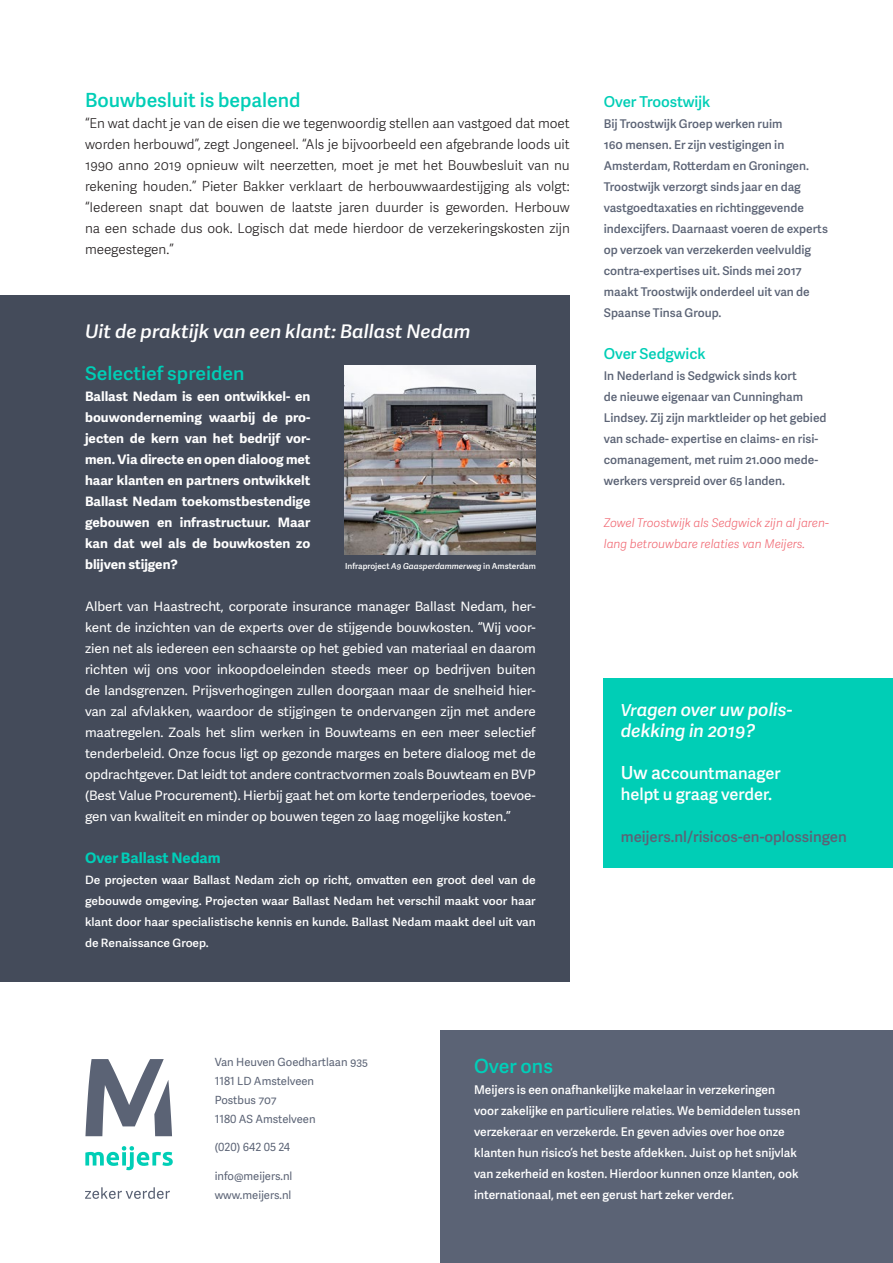
<style>
.page{position:relative;width:893px;height:1263px;background:#fff}
.page>*{position:absolute;margin:0;border:0;box-sizing:border-box;transform-origin:0 0}
.tk{font:600 19.5px "Adelle Sans";color:#00ceb6}
.tk-2{font:600 19.5px "Adelle Sans";color:#00cfb9}
.t1{font:italic 600 18.75px "Adelle Sans";color:#fff;scale:1.04 1}
.tk-3{font:600 18.75px "Adelle Sans";color:#00ceb6;scale:1.04 1}
.quote{font:italic 600 18px/21px "Adelle Sans";color:#fff}
.quote-2{font:600 16.5px/21px "Adelle Sans";color:#fff}
.quote-3{font:600 15px "Adelle Sans";color:#5b6375}
.kader_kopje{font:600 15px "Adelle Sans";color:#00ceb6}
.kader_kopje_diap{font:700 14.4px "Adelle Sans";color:#00cfb9;scale:1.04 1}
.t2{font:300 13.5px/21px "Adelle Sans";color:#231f20;text-align:justify}
.t3{font:13.05px/21px "Adelle Sans";letter-spacing:-.005em;color:#fff;text-align:justify;scale:1.04 1}
.t4{font:700 13.05px/21px "Adelle Sans";color:#fff;text-align:justify;scale:1.04 1}
.kader{font:600 12px/21px "Adelle Sans";color:#5b6375}
.kader_diap{font:600 12px/21px "Adelle Sans";color:#fff}
.Alineastijl_1{font:italic 300 12px/21px "Adelle Sans";color:#f16b75}
.kader_diap-2{font:600 11.55px/21px "Adelle Sans";color:#fff;text-align:justify;scale:1.04 1}
.n_a_w{font:11.25px "Adelle Sans";color:#5b6375}
.functie_foto{font:600 8.25px "Adelle Sans";color:#fff}
.s1{font-style:italic}
.s2{font-size:16.5px}
.s3{font-size:18px}
</style>
<div class="page">
<div style="left:0;top:296px;width:570px;height:686px;background:#444b5a"></div>
<img style="left:344px;top:366px;width:192px;height:189px">
<svg style="left:85px;top:1059px;width:87px;height:77px"></svg>
<svg style="left:85px;top:1146px;width:88px;height:24px"></svg>
<svg style="left:85px;top:1187px;width:85px;height:12px"></svg>
<div style="left:604px;top:678px;width:289px;height:189px;background:#00ceb6"></div>
<div style="left:440px;top:1031px;width:453px;height:232px;background:#5b6375"></div>
<p class="tk" style="left:85px;top:85px;width:217px">Bouwbesluit is bepalend</p>
<p class="t2" style="left:85px;top:112px;width:486px">“En wat dacht je van de eisen die we tegenwoordig stellen aan vastgoed dat moet worden herbouwd”, zegt Jongeneel. “Als je bijvoorbeeld een afgebrande loods uit 1990 anno 2019 opnieuw wilt neerzetten, moet je met het Bouwbesluit van nu rekening houden.” Pieter Bakker verklaart de herbouwwaardestijging als volgt: “Iedereen snapt dat bouwen de laatste jaren duurder is geworden. Herbouw na een schade dus ook. Logisch dat mede hierdoor de verzekeringskosten zijn meegestegen.”</p>
<p class="t1" style="left:85px;top:317px;width:372px">Uit de praktijk van een klant: Ballast Nedam</p>
<p class="tk-3" style="left:85px;top:359px;width:155px">Selectief spreiden</p>
<p class="t4" style="left:85px;top:385px;width:218px">Ballast Nedam is een ontwikkel- en bouwonderneming waarbij de pro&shy;jecten de kern van het bedrijf vor&shy;men. Via directe en open dialoog met haar klanten en partners ontwikkelt Ballast Nedam toekomstbestendige gebouwen en infrastructuur. Maar kan dat wel als de bouwkosten zo blijven stijgen?</p>
<p class="t3" style="left:85px;top:595px;width:435px">Albert van Haastrecht, corporate insurance manager Ballast Nedam, her&shy;kent de inzichten van de experts over de stijgende bouwkosten. “Wij voor&shy;zien net als iedereen een schaarste op het gebied van materiaal en daarom richten wij ons voor inkoopdoeleinden steeds meer op bedrijven buiten de landsgrenzen. Prijsverhogingen zullen doorgaan maar de snelheid hier&shy;van zal afvlakken, waardoor de stijgingen te ondervangen zijn met andere maatregelen. Zoals het slim werken in Bouwteams en een meer selectief tenderbeleid. Onze focus ligt op gezonde marges en betere dialoog met de opdrachtgever. Dat leidt tot andere contractvormen zoals Bouwteam en BVP (Best Value Procurement). Hierbij gaat het om korte tenderperiodes, toevoe&shy;gen van kwaliteit en minder op bouwen tegen zo laag mogelijke kosten.”</p>
<p class="kader_kopje_diap" style="left:85px;top:847px;width:132px">Over Ballast Nedam</p>
<p class="kader_diap-2" style="left:85px;top:868px;width:435px">De projecten waar Ballast Nedam zich op richt, omvatten een groot deel van de gebouwde omgeving. Projecten waar Ballast Nedam het verschil maakt voor haar klant door haar specialistische kennis en kunde. Ballast Nedam maakt deel uit van de Renaissance Groep.</p>
<p class="functie_foto" style="left:345px;top:560px;width:192px">Infraproject <span class="s1">A9 Gaasperdammerweg</span> in Amsterdam</p>
<p class="kader_kopje" style="left:604px;top:90px;width:108px">Over Troostwijk</p>
<p class="kader" style="left:604px;top:112px;width:226px">Bij Troostwijk Groep werken ruim<br>160 mensen. Er zijn vestigingen in Amsterdam, Rotterdam en Groningen.<br>Troostwijk verzorgt sinds jaar en dag vastgoedtaxaties en richtinggevende indexcijfers. Daarnaast voeren de experts op verzoek van verzekerden veelvuldig contra-expertises uit. Sinds mei 2017 maakt Troostwijk onderdeel uit van de Spaanse Tinsa Group.</p>
<p class="kader_kopje" style="left:604px;top:342px;width:103px">Over Sedgwick</p>
<p class="kader" style="left:604px;top:364px;width:224px">In Nederland is Sedgwick sinds kort<br>de nieuwe eigenaar van Cunningham Lindsey. Zij zijn marktleider op het gebied van schade- expertise en claims- en risi&shy;comanagement, met ruim 21.000 mede&shy;werkers verspreid over 65 landen.</p>
<p class="Alineastijl_1" style="left:604px;top:511px;width:226px">Zowel Troostwijk als Sedgwick zijn al jaren&shy;lang betrouwbare relaties van Meijers.</p>
<p class="quote" style="left:621px;top:698px;width:173px"><span class="s2">Vr</span>agen over uw polis&shy;dekking in 2019?</p>
<p class="quote-2" style="left:621px;top:762px;width:161px"><span class="s3">Uw ac</span>countmanager helpt u graag verder.</p>
<p class="quote-3" style="left:621px;top:825px;width:228px">meijers.nl/risicos-en-oplossingen</p>
<p class="n_a_w" style="left:215px;top:1054px;width:155px">Van Heuven Goedhartlaan 935</p>
<p class="n_a_w" style="left:215px;top:1073px;width:101px">1181 LD Amstelveen</p>
<p class="n_a_w" style="left:215px;top:1092px;width:63px">Postbus 707</p>
<p class="n_a_w" style="left:215px;top:1111px;width:102px">1180 AS Amstelveen</p>
<p class="n_a_w" style="left:215px;top:1139px;width:77px">(020) 642 05 24</p>
<p class="n_a_w" style="left:215px;top:1168px;width:79px">info@meijers.nl</p>
<p class="n_a_w" style="left:215px;top:1187px;width:78px">www.meijers.nl</p>
<p class="tk-2" style="left:474px;top:1051px;width:80px">Over ons</p>
<p class="kader_diap" style="left:474px;top:1078px;width:328px">Meijers is een onafhankelijke makelaar in verzekeringen voor zakelijke en particuliere relaties. We bemiddelen tussen verzekeraar en verzekerde. En geven advies over hoe onze klanten hun risico’s het beste afdekken. Juist op het snijvlak van zekerheid en kosten. Hierdoor kunnen onze klanten, ook internationaal, met een gerust hart zeker verder.</p>
</div>
